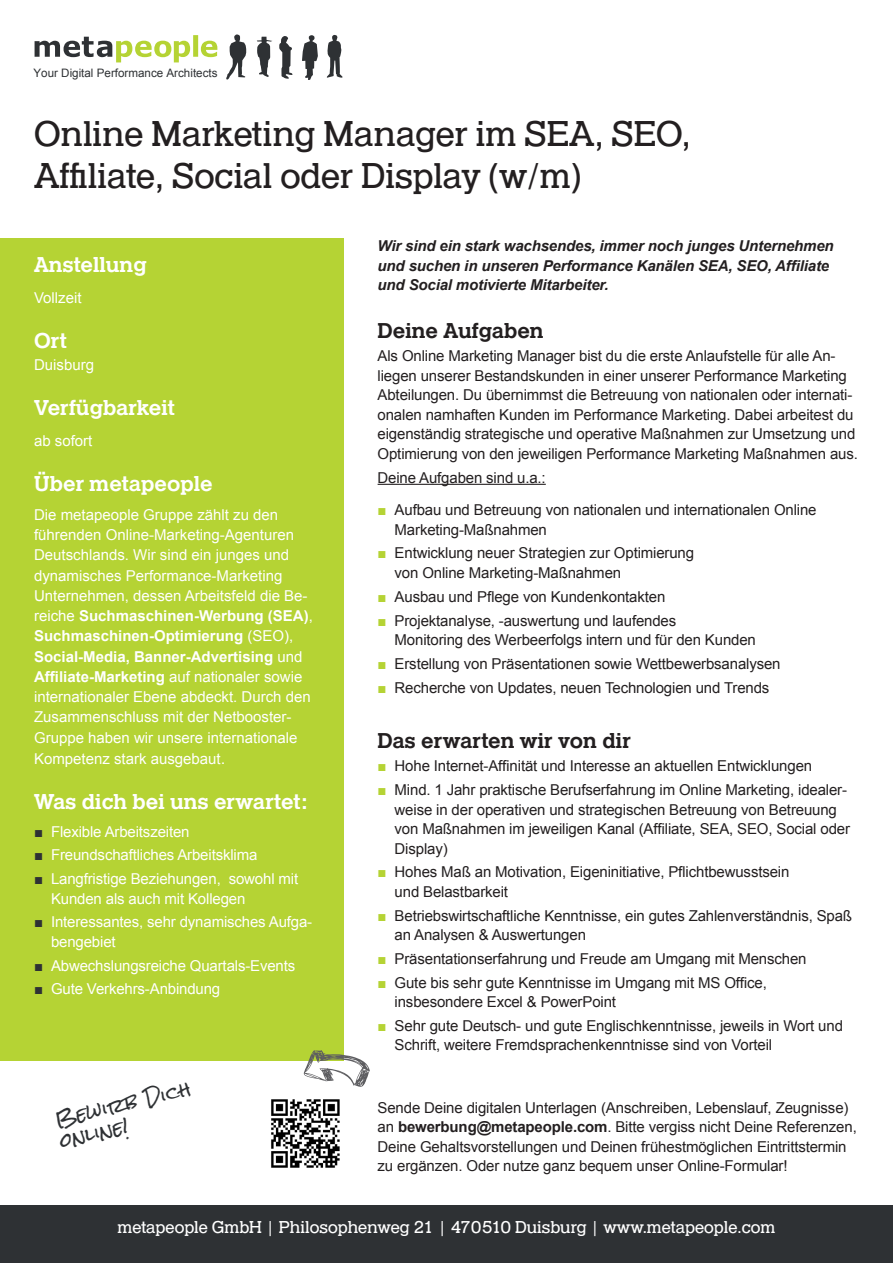
<style>
.page{position:relative;width:893px;height:1263px;background:#fff}
.page>*{position:absolute;margin:0;border:0;box-sizing:border-box;transform-origin:0 0}
.t1{font:37.5px/42px "Helserif TOT Boo";color:#231f20}
.Überschrift_weiß{font:500 22.5px "Helserif TOT";color:#fff}
.Überschrift{font:500 22.5px "Helserif TOT";color:#231f20}
.t2{font:18px "Helserif TOT Boo";color:#fff}
.t3{font:18px/21.6px "Rock Salt";color:#2e3134}
.Aufzählung_schwarz_k{font:15px/19.5px "Arial";letter-spacing:-.01em;color:#231f20}
.Aufzählung_weiß{font:15px/20.2px "Arial";color:#fff}
.Text{font:15px/19.5px "Arial";letter-spacing:-.01em;color:#231f20}
.Text-2{font:italic 700 15px/19.5px "Arial";letter-spacing:-.01em;color:#231f20}
.t4{font:11.55px "Arial";color:#2e3134}
.s1{font-weight:700}
.s2{font-size:16.5px}
.s3{color:#2e3134}
.s4{color:#b5d334}
</style>
<div class="page">
<hr style="left:378px;top:484px;width:168px;height:1px;background:#231f20">
<svg style="left:35px;top:35px;width:182px;height:27px"></svg>
<svg style="left:302px;top:35px;width:16px;height:45px"></svg>
<svg style="left:226px;top:34px;width:20px;height:46px"></svg>
<svg style="left:257px;top:37px;width:15px;height:40px"></svg>
<svg style="left:279px;top:36px;width:13px;height:43px"></svg>
<svg style="left:327px;top:35px;width:16px;height:43px"></svg>
<div style="left:0;top:1205px;width:893px;height:58px;background:#2e3134"></div>
<div style="left:0;top:238px;width:344px;height:822px;background:#b5d334"></div>
<img style="left:271px;top:1099px;width:69px;height:69px">
<svg style="left:304px;top:1050px;width:66px;height:37px"></svg>
<p class="t4" style="left:34px;top:66px;width:186px">Your Digital Performance Architects</p>
<p class="t1" style="left:34px;top:116px;width:658px">Online Marketing Manager im SEA, SEO,<br>Affiliate, Social oder Display (w/m)</p>
<p class="Überschrift_weiß" style="left:34px;top:251px;width:114px">Anstellung</p>
<p class="Aufzählung_weiß" style="left:34px;top:287px;width:49px">Vollzeit</p>
<p class="Überschrift_weiß" style="left:34px;top:327px;width:34px">Ort</p>
<p class="Aufzählung_weiß" style="left:34px;top:355px;width:62px">Duisburg</p>
<p class="Überschrift_weiß" style="left:34px;top:394px;width:142px">Verfügbarkeit</p>
<p class="Aufzählung_weiß" style="left:34px;top:431px;width:60px">ab sofort</p>
<p class="Überschrift_weiß" style="left:34px;top:470px;width:180px">Über metapeople</p>
<p class="Aufzählung_weiß" style="left:34px;top:505px;width:280px">Die metapeople Gruppe zählt zu den führenden Online-Marketing-Agenturen Deutschlands. Wir sind ein junges und dynamisches Performance-Marketing Unternehmen, dessen Arbeitsfeld die Be&shy;reiche <span class="s1">Suchmaschinen-Werbung (SEA)</span>, <span class="s1">Suchmaschinen-Optimierung</span> (SEO), <span class="s1">Social-Media, Banner-Advertising</span> und <span class="s1">Affiliate-Marketing</span> auf nationaler sowie internationaler Ebene abdeckt. Durch den Zusammenschluss mit der Netbooster-Gruppe haben wir unsere internationale Kompetenz stark ausgebaut<span class="s2">.</span></p>
<p class="Überschrift_weiß" style="left:34px;top:788px;width:275px">Was dich bei uns erwartet:</p>
<p class="Aufzählung_weiß" style="left:34px;top:821px;width:157px"><span class="s3">■</span> Flexible Arbeitszeiten</p>
<p class="Aufzählung_weiß" style="left:34px;top:845px;width:225px"><span class="s3">■</span> Freundschaftliches Arbeitsklima</p>
<p class="Aufzählung_weiß" style="left:51px;top:869px;width:249px;line-height:19.5px;text-indent:-17px"><span class="s3">■</span> Langfristige Beziehungen, sowohl mit<br>Kunden als auch mit Kollegen</p>
<p class="Aufzählung_weiß" style="left:51px;top:912px;width:263px;line-height:19.5px;text-indent:-17px"><span class="s3">■</span> Interessantes, sehr dynamisches Aufga&shy;bengebiet</p>
<p class="Aufzählung_weiß" style="left:34px;top:955px;width:263px"><span class="s3">■</span> Abwechslungsreiche Quartals-Events</p>
<p class="Aufzählung_weiß" style="left:34px;top:979px;width:188px"><span class="s3">■</span> Gute Verkehrs-Anbindung</p>
<p class="t3" style="left:53px;top:1110px;width:140px;rotate:-13deg">Bewirb Dich online!</p>
<p class="Text-2" style="left:378px;top:237px;width:458px">Wir sind ein stark wachsendes, immer noch junges Unternehmen und suchen in unseren Performance Kanälen SEA, SEO, Affiliate und Social motivierte Mitarbeiter.</p>
<p class="Überschrift" style="left:378px;top:317px;width:168px">Deine Aufgaben</p>
<p class="Text" style="left:378px;top:347px;width:482px">Als Online Marketing Manager bist du die erste Anlaufstelle für alle An&shy;liegen unserer Bestandskunden in einer unserer Performance Marketing Abteilungen. Du übernimmst die Betreuung von nationalen oder internati&shy;onalen namhaften Kunden im Performance Marketing. Dabei arbeitest du eigenständig strategische und operative Maßnahmen zur Umsetzung und Optimierung von den jeweiligen Performance Marketing Maßnahmen aus.</p>
<p class="Text" style="left:378px;top:468px;width:170px">Deine Aufgaben sind u.a.:</p>
<p class="Aufzählung_schwarz_k" style="left:395px;top:500px;width:423px;text-indent:-17px"><span class="s4">■</span> Aufbau und Betreuung von nationalen und internationalen Online<br>Marketing-Maßnahmen</p>
<p class="Aufzählung_schwarz_k" style="left:395px;top:544px;width:301px;text-indent:-17px"><span class="s4">■</span> Entwicklung neuer Strategien zur Optimierung von Online Marketing-Maßnahmen</p>
<p class="Aufzählung_schwarz_k" style="left:378px;top:587px;width:289px"><span class="s4">■</span> Ausbau und Pflege von Kundenkontakten</p>
<p class="Aufzählung_schwarz_k" style="left:395px;top:611px;width:363px;text-indent:-17px"><span class="s4">■</span> Projektanalyse, -auswertung und laufendes<br>Monitoring des Werbeerfolgs intern und für den Kunden</p>
<p class="Aufzählung_schwarz_k" style="left:378px;top:654px;width:404px"><span class="s4">■</span> Erstellung von Präsentationen sowie Wettbewerbsanalysen</p>
<p class="Aufzählung_schwarz_k" style="left:378px;top:678px;width:393px"><span class="s4">■</span> Recherche von Updates, neuen Technologien und Trends</p>
<p class="Überschrift" style="left:378px;top:727px;width:255px">Das erwarten wir von dir</p>
<p class="Aufzählung_schwarz_k" style="left:378px;top:756px;width:436px"><span class="s4">■</span> Hohe Internet-Affinität und Interesse an aktuellen Entwicklungen</p>
<p class="Aufzählung_schwarz_k" style="left:395px;top:780px;width:457px;text-indent:-17px"><span class="s4">■</span> Mind. 1 Jahr praktische Berufserfahrung im Online Marketing, idealer&shy;weise in der operativen und strategischen Betreuung von Betreuung von Maßnahmen im jeweiligen Kanal (Affiliate, SEA, SEO, Social oder Display)</p>
<p class="Aufzählung_schwarz_k" style="left:395px;top:862px;width:396px;text-indent:-17px"><span class="s4">■</span> Hohes Maß an Motivation, Eigeninitiative, Pflichtbewusstsein und Belastbarkeit</p>
<p class="Aufzählung_schwarz_k" style="left:395px;top:906px;width:459px;text-indent:-17px"><span class="s4">■</span> Betriebswirtschaftliche Kenntnisse, ein gutes Zahlenverständnis, Spaß an Analysen &amp; Auswertungen</p>
<p class="Aufzählung_schwarz_k" style="left:378px;top:949px;width:430px"><span class="s4">■</span> Präsentationserfahrung und Freude am Umgang mit Menschen</p>
<p class="Aufzählung_schwarz_k" style="left:395px;top:973px;width:374px;text-indent:-17px"><span class="s4">■</span> Gute bis sehr gute Kenntnisse im Umgang mit MS Office, insbesondere Excel &amp; PowerPoint</p>
<p class="Aufzählung_schwarz_k" style="left:395px;top:1016px;width:450px;text-indent:-17px"><span class="s4">■</span> Sehr gute Deutsch- und gute Englischkenntnisse, jeweils in Wort und<br>Schrift, weitere Fremdsprachenkenntnisse sind von Vorteil</p>
<p class="Text" style="left:378px;top:1098px;width:481px">Sende Deine digitalen Unterlagen (Anschreiben, Lebenslauf, Zeugnisse) an <span class="s1">bewerbung@metapeople.com</span>. Bitte vergiss nicht Deine Referenzen, Deine Gehaltsvorstellungen und Deinen frühestmöglichen Eintrittstermin zu ergänzen. Oder nutze ganz bequem unser Online-Formular!</p>
<p class="t2" style="left:117px;top:1217px;width:659px">metapeople GmbH | Philosophenweg 21 | 470510 Duisburg | www.metapeople.com</p>
</div>
